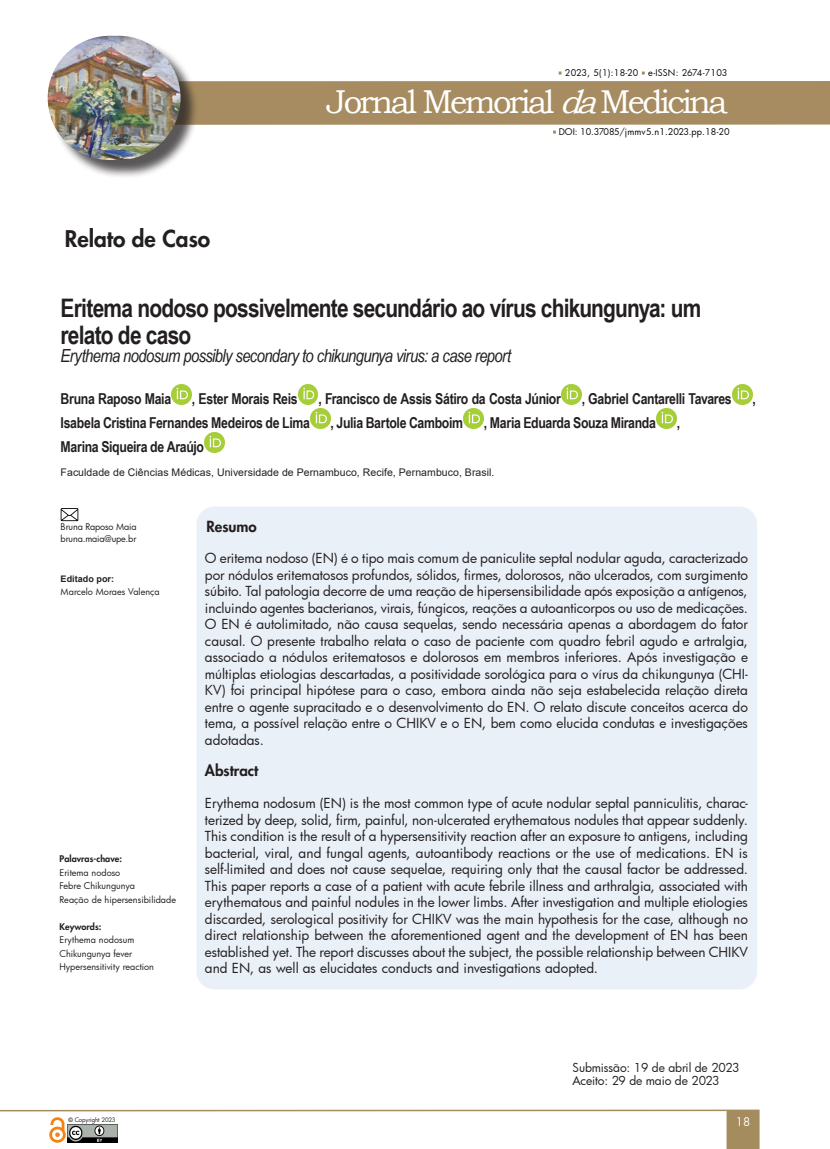
<style>
.page{position:relative;width:830px;height:1149px;background:#fff}
.page>*{position:absolute;margin:0;border:0;box-sizing:border-box;transform-origin:0 0}
.t1{font:33px "Bookman Old Style";letter-spacing:-.08em;color:#fff}
.t2{font:700 25.5px/27px "Arial Narrow";letter-spacing:-.03em;color:#231f20}
.t3{font:800 22.5px "Futura";color:#231f20}
.t4{font:italic 18px "Arial Narrow";letter-spacing:-.035em;color:#231f20}
.t5{font:700 15px "Arial Narrow";letter-spacing:-.02em;color:#231f20}
.texto{font:800 15px "Futura";color:#231f20}
.texto-2{font:13.5px/16.5px "Futura";color:#231f20;text-align:justify}
.texto-3{font:12px "Futura";letter-spacing:-.01em;color:#231f20}
.t6{font:11.55px "Futura";color:#fff}
.texto-4{font:10.5px "Arial";letter-spacing:.005em;color:#231f20}
.texto-5{font:9px "Futura";color:#231f20}
.t7{font:9px "Futura";letter-spacing:-.025em;color:#040503}
.t8{font:9px "Futura";letter-spacing:.01em;color:#040503}
.texto-6{font:800 9px "Futura";letter-spacing:.005em;color:#231f20}
.texto-7{font:700 9px "Arial";letter-spacing:.005em;color:#231f20}
.t9{font:6px "Futura";letter-spacing:-.02em;color:#231f20}
.s1{font-style:italic}
.s2{font-style:inherit}
.s3{font-family:"Arial";font-weight:700}
</style>
<div class="page">
<div style="left:56px;top:81px;width:773px;height:44px;background:#a68c60"></div>
<svg style="left:726px;top:1109px;width:33px;height:39px"></svg>
<hr style="left:0;top:1109px;width:726px;height:1px;background:#a58c5f">
<img style="left:67px;top:1124px;width:50px;height:18px">
<img style="left:49px;top:1117px;width:17px;height:25px">
<div style="left:50px;top:38px;width:149px;height:140px;background:#231f20;opacity:.75"></div>
<img style="left:48px;top:36px;width:132px;height:124px;border-radius:62px">
<img style="left:171px;top:384px;width:20px;height:20px">
<img style="left:298px;top:384px;width:20px;height:20px">
<img style="left:561px;top:384px;width:20px;height:20px">
<img style="left:732px;top:384px;width:19px;height:20px">
<img style="left:310px;top:408px;width:20px;height:20px">
<img style="left:463px;top:408px;width:20px;height:20px">
<img style="left:656px;top:408px;width:20px;height:20px">
<img style="left:204px;top:432px;width:20px;height:20px">
<div style="left:196px;top:506px;width:560px;height:483px;background:#eaf0f8;border-radius:18px"></div>
<img style="left:61px;top:508px;width:18px;height:14px">
<p class="t8" style="left:564px;top:66px;width:164px">2023, 5(1):18-20 e-ISSN: 2674-7103</p>
<h1 class="t1" style="left:326px;top:80px;width:402px">Jornal Memorial <span class="s1">da</span>Medicina</h1>
<p class="t3" style="left:65px;top:224px;width:147px">Relato de Caso</p>
<p class="t7" style="left:558px;top:125px;width:172px">DOI: 10.37085/<span class="s2">jmmv5.n</span>1.2023.<span class="s2">pp.18-20</span></p>
<p class="t2" style="left:61px;top:293px;width:642px">Eritema nodoso possivelmente secundário ao vírus chikungunya: um relato de caso</p>
<p class="t4" style="left:61px;top:343px;width:452px">Erythema nodosum possibly secondary to chikungunya virus: a case report</p>
<p class="t5" style="left:61px;top:387px;width:112px">Bruna Raposo Maia</p>
<p class="t5" style="left:192px;top:387px;width:107px">, Ester Morais Reis</p>
<p class="t5" style="left:318px;top:387px;width:244px">, Francisco de Assis Sátiro da Costa Júnior</p>
<p class="t5" style="left:581px;top:387px;width:151px">, Gabriel Cantarelli Tavares</p>
<p class="t5" style="left:752px;top:387px;width:5px">,</p>
<p class="t5" style="left:61px;top:411px;width:251px">Isabela Cristina Fernandes Medeiros de Lima</p>
<p class="t5" style="left:330px;top:411px;width:134px">, Julia Bartole Camboim</p>
<p class="t5" style="left:483px;top:411px;width:173px">, Maria Eduarda Souza Miranda</p>
<p class="t5" style="left:676px;top:411px;width:5px">,</p>
<p class="t5" style="left:61px;top:435px;width:145px">Marina Siqueira de Araújo</p>
<p class="texto-4" style="left:61px;top:465px;width:435px">Faculdade de Ciências Médicas, Universidade de Pernambuco, Recife, Pernambuco, Brasil.</p>
<p class="texto-5" style="left:61px;top:521px;width:77px">Bruna Raposo Maia</p>
<p class="texto-5" style="left:61px;top:533px;width:77px">bruna.maia@upe.br</p>
<p class="texto-7" style="left:61px;top:572px;width:55px">Editado por:</p>
<p class="texto-5" style="left:61px;top:585px;width:100px">Marcelo Moraes Valença</p>
<p class="texto-6" style="left:60px;top:852px;width:64px">Palavras-chave:</p>
<p class="texto-5" style="left:60px;top:866px;width:62px">Eritema nodoso</p>
<p class="texto-5" style="left:60px;top:879px;width:77px">Febre Chikungunya</p>
<p class="texto-5" style="left:60px;top:893px;width:118px">Reação de hipersensibilidade</p>
<p class="texto-6" style="left:60px;top:920px;width:43px">Keywords:</p>
<p class="texto-5" style="left:60px;top:933px;width:76px">Erythema nodosum</p>
<p class="texto-5" style="left:60px;top:947px;width:74px">Chikungunya fever</p>
<p class="texto-5" style="left:60px;top:960px;width:96px">Hypersensitivity reaction</p>
<p class="texto" style="left:206px;top:516px;width:52px">Resumo</p>
<p class="texto-2" style="left:205px;top:549px;width:544px">O eritema nodoso (EN) é o tipo mais comum de paniculite septal nodular aguda, caracterizado por nódulos eritematosos profundos, sólidos, firmes, dolorosos, não ulcerados, com surgimento súbito. Tal patologia decorre de uma reação de hipersensibilidade após exposição a antígenos, incluindo agentes bacterianos, virais, fúngicos, reações a autoanticorpos ou uso de medicações.<br>O EN é autolimitado, não causa sequelas, sendo necessária apenas a abordagem do fator causal. O presente trabalho relata o caso de paciente com quadro febril agudo e artralgia, associado a nódulos eritematosos e dolorosos em membros inferiores. Após investigação e múltiplas etiologias descartadas, a positividade sorológica para o vírus da chikungunya (CHI-KV) foi principal hipótese para o caso, embora ainda não seja estabelecida relação direta entre o agente supracitado e o desenvolvimento do EN. O relato discute conceitos acerca do tema, a possível relação entre o CHIKV e o EN, bem como elucida condutas e investigações adotadas.</p>
<p class="texto" style="left:205px;top:761px;width:55px">Abstract</p>
<p class="texto-2" style="left:205px;top:794px;width:544px">Erythema nodosum (EN) is the most common type of acute nodular septal panniculitis, charac&shy;terized by deep, solid, firm, painful, non-ulcerated erythematous nodules that appear suddenly.<br>This condition is the result of a hypersensitivity reaction after an exposure to antigens, including bacterial, viral, and fungal agents, autoantibody reactions or the use of medications. EN is self-limited and does not cause sequelae, requiring only that the causal factor be addressed.<br>This paper reports a case of a patient with acute febrile illness and arthralgia, associated with erythematous and painful nodules in the lower limbs. After investigation and multiple etiologies discarded, serological positivity for CHIKV was the main hypothesis for the case, although no direct relationship between the aforementioned agent and the development of EN has been established yet. The report discusses about the subject, the possible relationship between CHIKV and EN, as well as elucidates conducts and investigations adopted.</p>
<p class="t9" style="left:69px;top:1114px;width:48px"><span class="s3">©</span> Copyright 2023</p>
<p class="texto-3" style="left:572px;top:1058px;width:168px">Submissão: 19 de abril de 2023</p>
<p class="texto-3" style="left:572px;top:1072px;width:148px">Aceito: 29 de maio de 2023</p>
<p class="t6" style="left:735px;top:1113px;width:16px">18</p>
</div>
